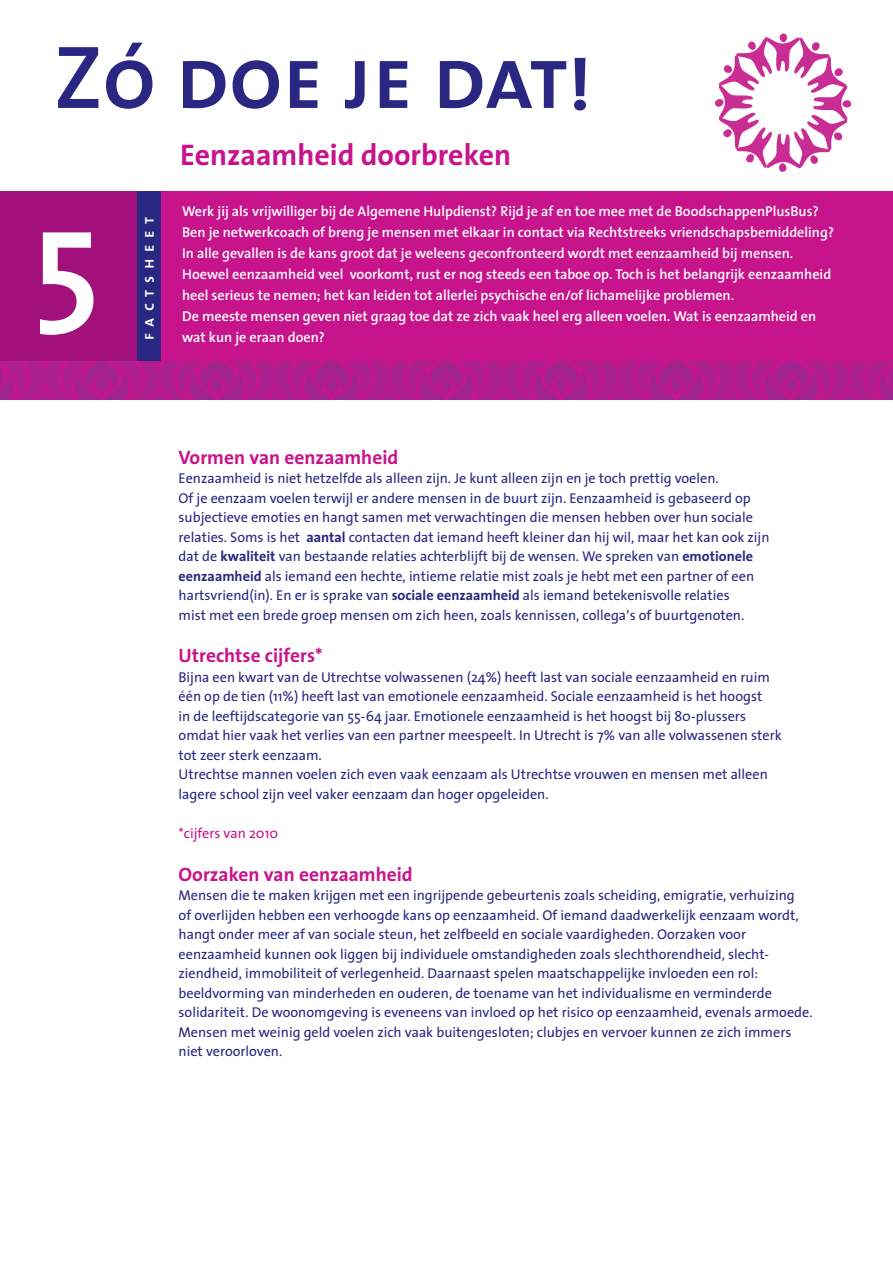
<style>
.page{position:relative;width:893px;height:1263px;background:#fff}
.page>*{position:absolute;margin:0;border:0;box-sizing:border-box;transform-origin:0 0}
.plat{font:150px "Thesis Sans Semi Bold Caps";color:#fff}
.plat-2{font:90px "Thesis Sans Semi Bold Caps";color:#292781}
.plat-3{font:700 30px "Thesis Sans";color:#c7148c}
.plat-4{font:700 19.5px "Thesis Sans";color:#c7148c}
.plat-5{font:16.5px "Thesis Sans Semi Bold Caps";letter-spacing:.4em;color:#fff}
.plat-6{font:14.25px/19.5px "Thesis Sans";color:#292781}
.plat-7{font:600 14.25px/21px "Thesis Sans";color:#fff}
.plat-8{font:14.25px "Thesis Sans";color:#c7148c}
.s1{font-weight:700}
</style>
<div class="page">
<img style="left:715px;top:33px;width:137px;height:139px">
<div style="left:0;top:191px;width:893px;height:193px;background:#c7148c"></div>
<div style="left:0;top:191px;width:158px;height:172px;background:#a2107c"></div>
<div style="left:137px;top:191px;width:24px;height:174px;background:#292781"></div>
<img style="left:446px;top:361px;width:447px;height:39px">
<svg style="left:0;top:361px;width:446px;height:39px"></svg>
<p class="plat-2" style="left:54px;top:2px;width:539px">Zó doe je dat!</p>
<p class="plat-3" style="left:180px;top:130px;width:333px">Eenzaamheid doorbreken</p>
<p class="plat" style="left:32px;top:158px;width:71px">5</p>
<p class="plat-5" style="left:135px;top:340px;width:124px;rotate:-90deg">factsheet</p>
<p class="plat-7" style="left:182px;top:200px;width:653px">Werk jij als vrijwilliger bij de Algemene Hulpdienst? Rijd je af en toe mee met de BoodschappenPlusBus?<br>Ben je netwerkcoach of breng je mensen met elkaar in contact via Rechtstreeks vriendschapsbemiddeling?<br>In alle gevallen is de kans groot dat je weleens geconfronteerd wordt met eenzaamheid bij mensen.</p>
<p class="plat-7" style="left:182px;top:263px;width:651px">Hoewel eenzaamheid veel voorkomt, rust er nog steeds een taboe op. Toch is het belangrijk eenzaamheid heel serieus te nemen; het kan leiden tot allerlei psychische en/of lichamelijke problemen.</p>
<p class="plat-7" style="left:182px;top:305px;width:636px">De meeste mensen geven niet graag toe dat ze zich vaak heel erg alleen voelen. Wat is eenzaamheid en</p>
<p class="plat-7" style="left:182px;top:326px;width:144px">wat kun je eraan doen?</p>
<p class="plat-4" style="left:179px;top:441px;width:221px">Vormen van eenzaamheid</p>
<p class="plat-6" style="left:179px;top:468px;width:542px">Eenzaamheid is niet hetzelfde als alleen zijn. Je kunt alleen zijn en je toch prettig voelen.</p>
<p class="plat-6" style="left:179px;top:487px;width:574px">Of je eenzaam voelen terwijl er andere mensen in de buurt zijn. Eenzaamheid is gebaseerd op</p>
<p class="plat-6" style="left:179px;top:507px;width:576px">subjectieve emoties en hangt samen met verwachtingen die mensen hebben over hun sociale</p>
<p class="plat-6" style="left:179px;top:526px;width:592px">relaties. Soms is het <span class="s1">aantal</span> contacten dat iemand heeft kleiner dan hij wil, maar het kan ook zijn</p>
<p class="plat-6" style="left:179px;top:546px;width:576px">dat de <span class="s1">kwaliteit</span> van bestaande relaties achterblijft bij de wensen. We spreken van <span class="s1">emotionele</span></p>
<p class="plat-6" style="left:179px;top:565px;width:577px"><span class="s1">eenzaamheid</span> als iemand een hechte, intieme relatie mist zoals je hebt met een partner of een hartsvriend(in). En er is sprake van <span class="s1">sociale eenzaamheid</span> als iemand betekenisvolle relaties</p>
<p class="plat-6" style="left:179px;top:604px;width:567px">mist met een brede groep mensen om zich heen, zoals kennissen, collega’s of buurtgenoten.</p>
<p class="plat-4" style="left:179px;top:639px;width:145px">Utrechtse cijfers*</p>
<p class="plat-6" style="left:179px;top:667px;width:593px">Bijna een kwart van de Utrechtse volwassenen (24%) heeft last van sociale eenzaamheid en ruim</p>
<p class="plat-6" style="left:179px;top:686px;width:585px">één op de tien (11%) heeft last van emotionele eenzaamheid. Sociale eenzaamheid is het hoogst</p>
<p class="plat-6" style="left:179px;top:706px;width:569px">in de leeftijdscategorie van 55-64 jaar. Emotionele eenzaamheid is het hoogst bij 80-plussers</p>
<p class="plat-6" style="left:179px;top:725px;width:605px">omdat hier vaak het verlies van een partner meespeelt. In Utrecht is 7% van alle volwassenen sterk</p>
<p class="plat-6" style="left:179px;top:745px;width:145px">tot zeer sterk eenzaam.</p>
<p class="plat-6" style="left:179px;top:764px;width:591px">Utrechtse mannen voelen zich even vaak eenzaam als Utrechtse vrouwen en mensen met alleen</p>
<p class="plat-6" style="left:179px;top:784px;width:372px">lagere school zijn veel vaker eenzaam dan hoger opgeleiden.</p>
<p class="plat-8" style="left:179px;top:821px;width:101px">*cijfers van 2010</p>
<p class="plat-4" style="left:179px;top:858px;width:236px">Oorzaken van eenzaamheid</p>
<p class="plat-6" style="left:179px;top:885px;width:622px">Mensen die te maken krijgen met een ingrijpende gebeurtenis zoals scheiding, emigratie, verhuizing of overlijden hebben een verhoogde kans op eenzaamheid. Of iemand daadwerkelijk eenzaam wordt, hangt onder meer af van sociale steun, het zelfbeeld en sociale vaardigheden. Oorzaken voor</p>
<p class="plat-6" style="left:179px;top:944px;width:592px">eenzaamheid kunnen ook liggen bij individuele omstandigheden zoals slechthorendheid, slecht-</p>
<p class="plat-6" style="left:179px;top:963px;width:581px">ziendheid, immobiliteit of verlegenheid. Daarnaast spelen maatschappelijke invloeden een rol:</p>
<p class="plat-6" style="left:179px;top:983px;width:595px">beeldvorming van minderheden en ouderen, de toename van het individualisme en verminderde</p>
<p class="plat-6" style="left:179px;top:1002px;width:636px">solidariteit. De woonomgeving is eveneens van invloed op het risico op eenzaamheid, evenals armoede.</p>
<p class="plat-6" style="left:179px;top:1022px;width:614px">Mensen met weinig geld voelen zich vaak buitengesloten; clubjes en vervoer kunnen ze zich immers</p>
<p class="plat-6" style="left:179px;top:1041px;width:105px">niet veroorloven.</p>
</div>
